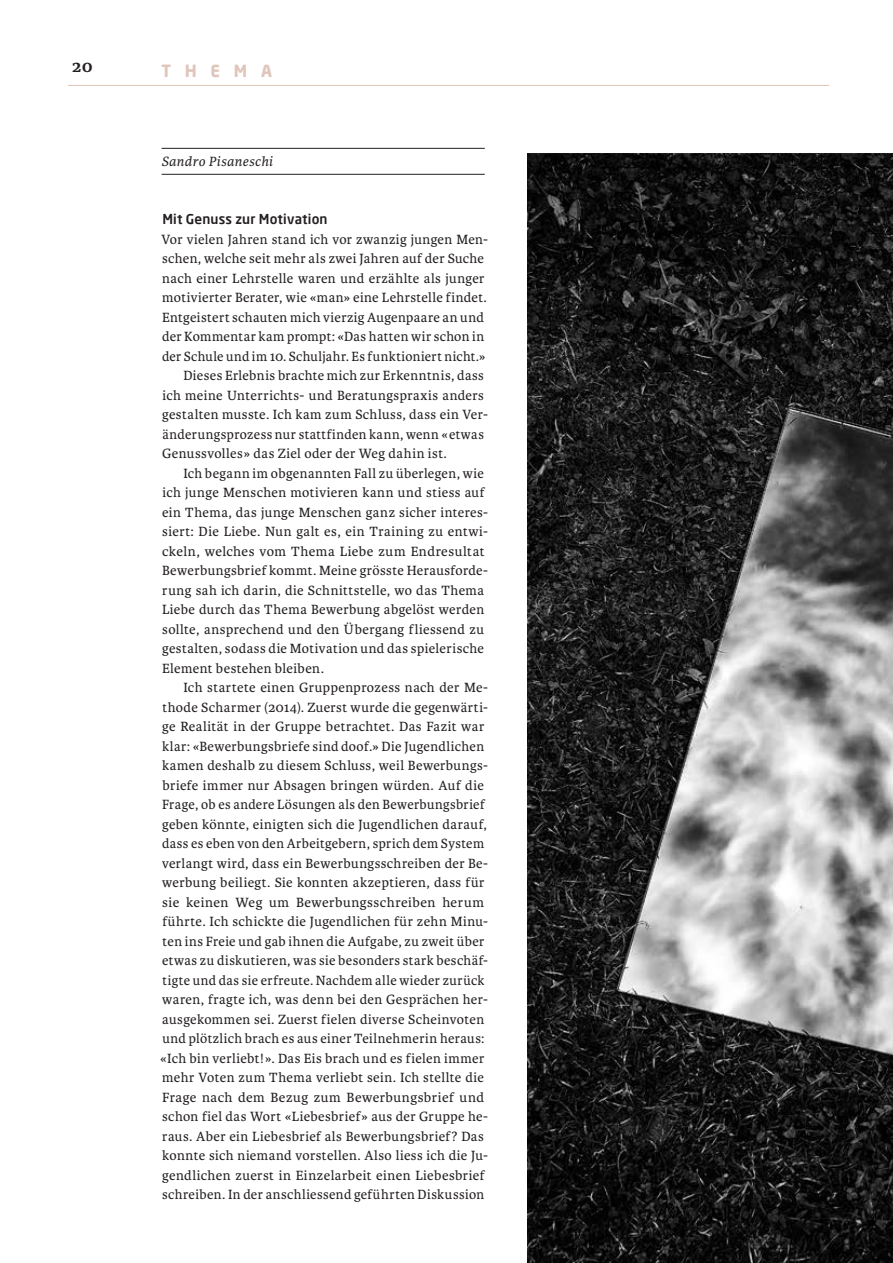
<style>
.page{position:relative;width:893px;height:1263px;background:#fff}
.page>*{position:absolute;margin:0;border:0;box-sizing:border-box;transform-origin:0 0}
.t1{font:700 18px "Karmina Basic";color:#231f20}
.t2{font:700 16.5px "Neo Sans Pro";letter-spacing:.83em;color:#e0c5ba}
.t3{font:14.25px "Karmina Basic";letter-spacing:.025em;color:#231f20}
.t4{font:italic 14.25px "Karmina Basic";letter-spacing:.03em;color:#231f20}
.t5{font:500 13.5px "Neo Sans Pro";letter-spacing:.015em;color:#231f20}
</style>
<div class="page">
<hr style="left:68px;top:85px;width:761px;height:1px;background:#e0c5ba">
<hr style="left:162px;top:148px;width:323px;height:1px;background:#231f20">
<hr style="left:162px;top:174px;width:323px;height:1px;background:#231f20">
<img style="left:527px;top:153px;width:366px;height:1110px">
<p class="t1" style="left:72px;top:56px;width:22px">20</p>
<p class="t2" style="left:162px;top:60px;width:112px">THEMA</p>
<p class="t4" style="left:161px;top:153px;width:113px">Sandro Pisaneschi</p>
<p class="t5" style="left:162px;top:211px;width:167px">Mit Genuss zur Motivation</p>
<p class="t3" style="left:161px;top:231px;width:328px">Vor vielen Jahren stand ich vor zwanzig jungen Men-</p>
<p class="t3" style="left:162px;top:250px;width:323px">schen, welche seit mehr als zwei Jahren auf der Suche</p>
<p class="t3" style="left:162px;top:270px;width:324px">nach einer Lehrstelle waren und erzählte als junger</p>
<p class="t3" style="left:162px;top:290px;width:326px">motivierter Berater, wie «man» eine Lehrstelle findet.</p>
<p class="t3" style="left:162px;top:309px;width:323px">Entgeistert schauten mich vierzig Augenpaare an und</p>
<p class="t3" style="left:162px;top:329px;width:324px">der Kommentar kam prompt: «Das hatten wir schon in</p>
<p class="t3" style="left:162px;top:348px;width:325px">der Schule und im 10. Schuljahr. Es funktioniert nicht.»</p>
<p class="t3" style="left:183px;top:368px;width:302px">Dieses Erlebnis brachte mich zur Erkenntnis, dass</p>
<p class="t3" style="left:162px;top:387px;width:323px">ich meine Unterrichts- und Beratungspraxis anders</p>
<p class="t3" style="left:162px;top:406px;width:327px">gestalten musste. Ich kam zum Schluss, dass ein Ver-</p>
<p class="t3" style="left:162px;top:426px;width:323px">änderungsprozess nur stattfinden kann, wenn «etwas</p>
<p class="t3" style="left:162px;top:446px;width:286px">Genussvolles» das Ziel oder der Weg dahin ist.</p>
<p class="t3" style="left:183px;top:465px;width:302px">Ich begann im obgenannten Fall zu überlegen, wie</p>
<p class="t3" style="left:162px;top:485px;width:324px">ich junge Menschen motivieren kann und stiess auf</p>
<p class="t3" style="left:162px;top:504px;width:328px">ein Thema, das junge Menschen ganz sicher interes-</p>
<p class="t3" style="left:162px;top:524px;width:327px">siert: Die Liebe. Nun galt es, ein Training zu entwi-</p>
<p class="t3" style="left:162px;top:543px;width:324px">ckeln, welches vom Thema Liebe zum Endresultat</p>
<p class="t3" style="left:162px;top:563px;width:328px">Bewerbungsbrief kommt. Meine grösste Herausforde-</p>
<p class="t3" style="left:162px;top:582px;width:323px">rung sah ich darin, die Schnittstelle, wo das Thema</p>
<p class="t3" style="left:162px;top:601px;width:324px">Liebe durch das Thema Bewerbung abgelöst werden</p>
<p class="t3" style="left:162px;top:621px;width:323px">sollte, ansprechend und den Übergang fliessend zu</p>
<p class="t3" style="left:162px;top:641px;width:323px">gestalten, sodass die Motivation und das spielerische</p>
<p class="t3" style="left:162px;top:660px;width:163px">Element bestehen bleiben.</p>
<p class="t3" style="left:183px;top:680px;width:306px">Ich startete einen Gruppenprozess nach der Me-</p>
<p class="t3" style="left:162px;top:699px;width:327px">thode Scharmer (2014). Zuerst wurde die gegenwärti-</p>
<p class="t3" style="left:162px;top:719px;width:324px">ge Realität in der Gruppe betrachtet. Das Fazit war</p>
<p class="t3" style="left:162px;top:738px;width:324px">klar: «Bewerbungsbriefe sind doof.» Die Jugendlichen</p>
<p class="t3" style="left:162px;top:758px;width:327px">kamen deshalb zu diesem Schluss, weil Bewerbungs-</p>
<p class="t3" style="left:162px;top:777px;width:323px">briefe immer nur Absagen bringen würden. Auf die</p>
<p class="t3" style="left:162px;top:797px;width:324px">Frage, ob es andere Lösungen als den Bewerbungsbrief</p>
<p class="t3" style="left:162px;top:816px;width:326px">geben könnte, einigten sich die Jugendlichen darauf,</p>
<p class="t3" style="left:162px;top:836px;width:324px">dass es eben von den Arbeitgebern, sprich dem System</p>
<p class="t3" style="left:162px;top:855px;width:328px">verlangt wird, dass ein Bewerbungsschreiben der Be-</p>
<p class="t3" style="left:162px;top:874px;width:324px">werbung beiliegt. Sie konnten akzeptieren, dass für</p>
<p class="t3" style="left:162px;top:894px;width:323px">sie keinen Weg um Bewerbungsschreiben herum</p>
<p class="t3" style="left:162px;top:914px;width:327px">führte. Ich schickte die Jugendlichen für zehn Minu-</p>
<p class="t3" style="left:162px;top:933px;width:323px">ten ins Freie und gab ihnen die Aufgabe, zu zweit über</p>
<p class="t3" style="left:162px;top:953px;width:328px">etwas zu diskutieren, was sie besonders stark beschäf-</p>
<p class="t3" style="left:162px;top:972px;width:324px">tigte und das sie erfreute. Nachdem alle wieder zurück</p>
<p class="t3" style="left:162px;top:992px;width:327px">waren, fragte ich, was denn bei den Gesprächen her-</p>
<p class="t3" style="left:162px;top:1011px;width:324px">ausgekommen sei. Zuerst fielen diverse Scheinvoten</p>
<p class="t3" style="left:162px;top:1031px;width:324px">und plötzlich brach es aus einer Teilnehmerin heraus:</p>
<p class="t3" style="left:160px;top:1050px;width:326px">«Ich bin verliebt!». Das Eis brach und es fielen immer</p>
<p class="t3" style="left:162px;top:1069px;width:323px">mehr Voten zum Thema verliebt sein. Ich stellte die</p>
<p class="t3" style="left:162px;top:1089px;width:323px">Frage nach dem Bezug zum Bewerbungsbrief und</p>
<p class="t3" style="left:162px;top:1109px;width:327px">schon fiel das Wort «Liebesbrief» aus der Gruppe he-</p>
<p class="t3" style="left:162px;top:1128px;width:323px">raus. Aber ein Liebesbrief als Bewerbungsbrief? Das</p>
<p class="t3" style="left:162px;top:1147px;width:327px">konnte sich niemand vorstellen. Also liess ich die Ju-</p>
<p class="t3" style="left:162px;top:1167px;width:324px">gendlichen zuerst in Einzelarbeit einen Liebesbrief</p>
<p class="t3" style="left:162px;top:1187px;width:324px">schreiben. In der anschliessend geführten Diskussion</p>
</div>
